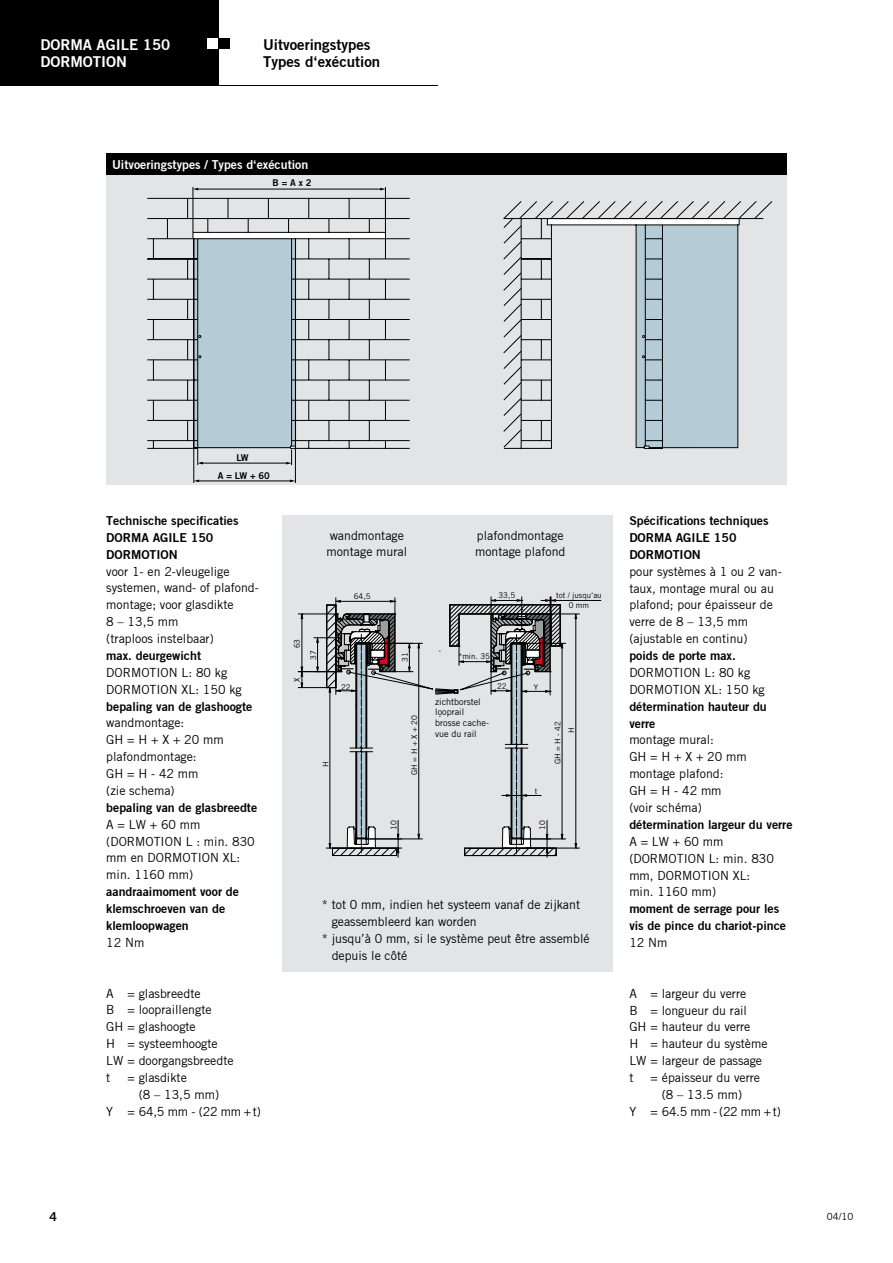
<style>
.page{position:relative;width:893px;height:1263px;background:#fff}
.page>*{position:absolute;margin:0;border:0;box-sizing:border-box;transform-origin:0 0}
.t1{font:15px/16.5px "Trade Gothic Bold Two";color:#000}
.t2{font:15px/16.5px "Trade Gothic Bold Two";color:#fff}
.t3{font:12.3px/17px "Trade Gothic";color:#000}
.t4{font:12.3px/17px "Trade Gothic Bold Two";color:#000}
.t5{font:12.3px "Trade Gothic Bold Two";color:#fff}
.t6{font:9.75px "Trade Gothic";color:#000}
.t7{font:9.3px "Trade Gothic Bold Two";color:#000}
.t8{font:9px/10.8px "Trade Gothic";color:#000}
.t9{font:7.95px/9.4px "Trade Gothic";color:#000;text-align:center}
</style>
<div class="page">
<div style="left:0;top:0;width:219px;height:85px;background:#000"></div>
<div style="left:219px;top:38px;width:11px;height:11px;background:#000"></div>
<div style="left:207px;top:38px;width:11px;height:11px;background:#fff"></div>
<div style="left:106px;top:172px;width:681px;height:313px;background:#e3e4e5"></div>
<svg style="left:147px;top:198px;width:263px;height:251px"></svg>
<svg style="left:193px;top:187px;width:193px;height:296px"></svg>
<svg style="left:286px;top:462px;width:6px;height:2px"></svg>
<svg style="left:380px;top:188px;width:6px;height:2px"></svg>
<svg style="left:197px;top:238px;width:98px;height:211px;background:#afc4ce"></svg>
<svg style="left:503px;top:201px;width:270px;height:247px"></svg>
<div style="left:282px;top:514px;width:330px;height:457px;background:#e3e4e5"></div>
<hr style="left:556px;top:600px;width:45px;height:1px;background:#000">
<svg style="left:298px;top:597px;width:281px;height:260px"></svg>
<div style="left:106px;top:153px;width:681px;height:21px;background:#000"></div>
<p class="t2" style="left:40px;top:36px;width:131px">DORMA AGILE 150<br>DORMOTION</p>
<p class="t1" style="left:263px;top:36px;width:119px">Uitvoeringstypes<br>Types d‘exécution</p>
<p class="t5" style="left:112px;top:157px;width:198px">Uitvoeringstypes / Types d‘exécution</p>
<p class="t7" style="left:273px;top:177px;width:40px">B = A x 2</p>
<p class="t4" style="left:49px;top:1208px;width:9px">4</p>
<p class="t7" style="left:236px;top:452px;width:14px">LW</p>
<p class="t7" style="left:218px;top:470px;width:54px">A = LW + 60</p>
<p class="t4" style="left:106px;top:512px;width:134px">Technische specificaties<br>DORMA AGILE 150<br>DORMOTION</p>
<p class="t3" style="left:106px;top:562px;width:154px">voor 1- en 2-vleugelige systemen, wand- of plafond&shy;montage; voor glasdikte<br>8 – 13,5 mm<br>(traploos instelbaar)</p>
<p class="t4" style="left:106px;top:647px;width:96px">max. deurgewicht</p>
<p class="t3" style="left:106px;top:664px;width:137px">DORMOTION L: 80 kg<br>DORMOTION XL: 150 kg</p>
<p class="t4" style="left:106px;top:697px;width:148px">bepaling van de glashoogte</p>
<p class="t3" style="left:106px;top:714px;width:119px">wandmontage:<br>GH = H + X + 20 mm plafondmontage:<br>GH = H - 42 mm<br>(zie schema)</p>
<p class="t4" style="left:106px;top:799px;width:152px">bepaling van de glasbreedte</p>
<p class="t3" style="left:106px;top:816px;width:150px">A = LW + 60 mm (DORMOTION L : min. 830 mm en DORMOTION XL: min. 1160 mm)</p>
<p class="t4" style="left:106px;top:883px;width:134px">aandraaimoment voor de klemschroeven van de klemloopwagen</p>
<p class="t3" style="left:106px;top:934px;width:40px">12 Nm</p>
<p class="t3" style="left:106px;top:984px;width:129px">A = glasbreedte<br>B = loopraillengte<br>GH = glashoogte<br>H = systeemhoogte<br>LW = doorgangsbreedte t</p>
<p class="t3" style="left:128px;top:1069px;width:61px">= glasdikte</p>
<p class="t3" style="left:139px;top:1086px;width:82px">(8 – 13,5 mm)</p>
<p class="t3" style="left:106px;top:1103px;width:156px">Y = 64,5 mm - (22 mm + t)</p>
<p class="t3" style="left:326px;top:526px;width:82px">wandmontage montage mural</p>
<p class="t3" style="left:475px;top:526px;width:92px">plafondmontage montage plafond</p>
<p class="t9" style="left:292px;top:648px;width:11px;rotate:-90deg">63</p>
<p class="t9" style="left:292px;top:682px;width:6px;rotate:-90deg">X</p>
<p class="t9" style="left:308px;top:660px;width:11px;rotate:-90deg">37</p>
<p class="t9" style="left:321px;top:767px;width:7px;rotate:-90deg">H</p>
<p class="t9" style="left:354px;top:591px;width:18px">64,5</p>
<p class="t9" style="left:498px;top:590px;width:18px">33,5</p>
<p class="t9" style="left:556px;top:590px;width:47px">tot / jusqu‘au<br>0 mm</p>
<p class="t9" style="left:400px;top:662px;width:11px;rotate:-90deg">31</p>
<p class="t9" style="left:458px;top:651px;width:33px">*min. 35</p>
<p class="t9" style="left:497px;top:682px;width:11px">22</p>
<p class="t9" style="left:341px;top:682px;width:11px">22</p>
<p class="t9" style="left:534px;top:682px;width:6px">Y</p>
<p class="t9" style="left:409px;top:775px;width:61px;rotate:-90deg">GH = H + X + 20</p>
<p class="t8" style="left:435px;top:696px;width:55px">zichtborstel looprail brosse cache&shy;vue du rail</p>
<p class="t9" style="left:535px;top:786px;width:4px">t</p>
<p class="t9" style="left:551px;top:733px;width:13px;line-height:13.6px;text-align:left;text-indent:-32px;rotate:-90deg">GH = H - 42<br>H</p>
<p class="t9" style="left:389px;top:830px;width:11px;rotate:-90deg">10</p>
<p class="t9" style="left:538px;top:830px;width:11px;rotate:-90deg">10</p>
<p class="t3" style="left:322px;top:896px;width:260px">* tot 0 mm, indien het systeem vanaf de zijkant</p>
<p class="t3" style="left:332px;top:913px;width:147px">geassembleerd kan worden</p>
<p class="t3" style="left:322px;top:930px;width:270px">* jusqu’à 0 mm, si le système peut être assemblé</p>
<p class="t3" style="left:332px;top:946px;width:77px">depuis le côté</p>
<p class="t4" style="left:629px;top:512px;width:141px">Spécifications techniques<br>DORMA AGILE 150<br>DORMOTION</p>
<p class="t3" style="left:629px;top:563px;width:154px">pour systèmes à 1 ou 2 van&shy;taux, montage mural ou au plafond; pour épaisseur de verre de 8 – 13,5 mm (ajustable en continu)</p>
<p class="t4" style="left:629px;top:647px;width:108px">poids de porte max.</p>
<p class="t3" style="left:629px;top:664px;width:137px">DORMOTION L: 80 kg<br>DORMOTION XL: 150 kg</p>
<p class="t4" style="left:629px;top:698px;width:139px">détermination hauteur du verre</p>
<p class="t3" style="left:629px;top:731px;width:119px">montage mural:<br>GH = H + X + 20 mm montage plafond:<br>GH = H - 42 mm (voir schéma)</p>
<p class="t4" style="left:629px;top:816px;width:165px">détermination largeur du verre</p>
<p class="t3" style="left:629px;top:833px;width:146px">A = LW + 60 mm (DORMOTION L: min. 830 mm, DORMOTION XL: min. 1160 mm)</p>
<p class="t4" style="left:629px;top:900px;width:158px">moment de serrage pour les vis de pince du chariot-pince</p>
<p class="t3" style="left:629px;top:934px;width:40px">12 Nm</p>
<p class="t3" style="left:629px;top:985px;width:140px">A = largeur du verre<br>B = longueur du rail<br>GH = hauteur du verre<br>H = hauteur du système<br>LW = largeur de passage t</p>
<p class="t3" style="left:629px;top:1069px;width:153px;text-align:center">= épaisseur du verre<br>(8 – 13.5 mm)<br>Y = 64.5 mm - (22 mm + t)</p>
<p class="t6" style="left:827px;top:1211px;width:28px">04/10</p>
</div>
